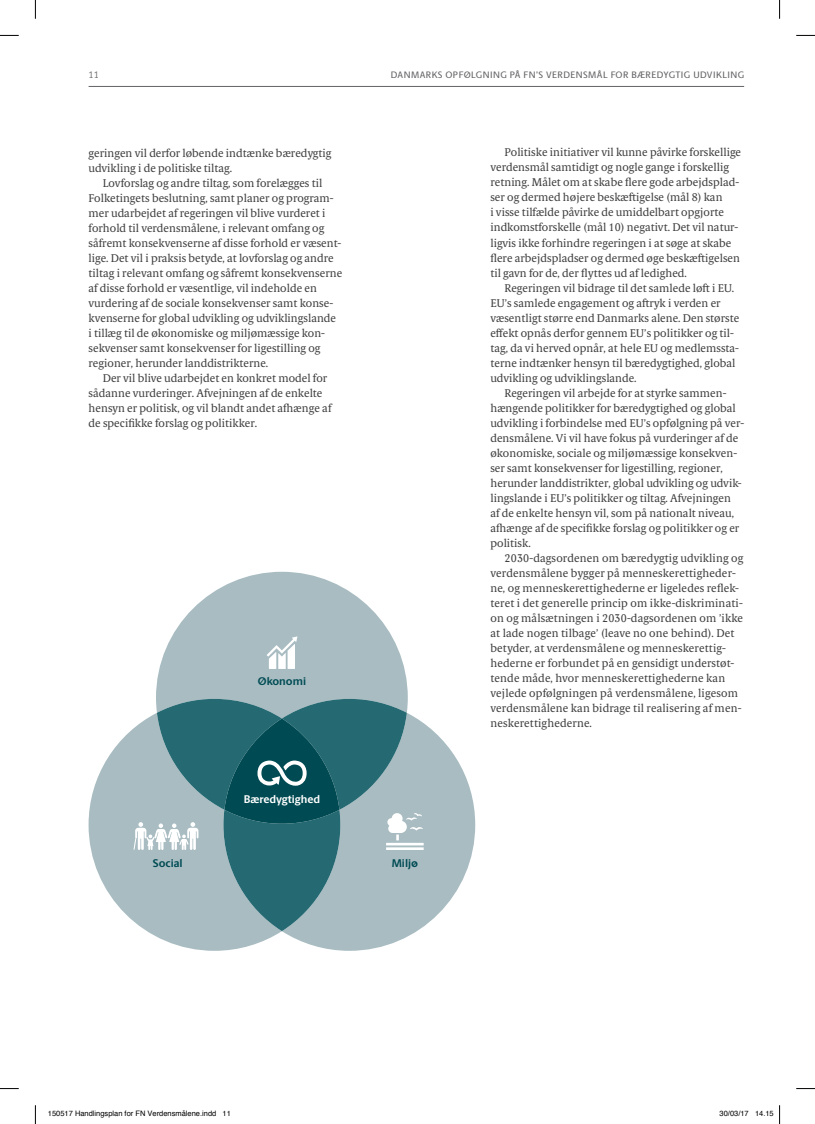
<style>
.page{position:relative;width:815px;height:1124px;background:#fff}
.page>*{position:absolute;margin:0;border:0;box-sizing:border-box;transform-origin:0 0}
.t1{font:11.25px/15px "Berlingske Text";color:#3e3e3f}
.t2{font:700 11.25px "Berlingske Sans";color:#004b53}
.t3{font:700 11.25px "Berlingske Sans";color:#fff}
.t4{font:500 9.38px "Berlingske Sans";letter-spacing:.05em;color:#636366}
.t5{font:9.38px "Berlingske Sans";color:#636366}
.t6{font:7.5px "Helvetica";color:#000}
</style>
<div class="page">
<hr style="left:89px;top:86px;width:655px;height:1px;background:#636366">
<svg style="left:89px;top:729px;width:193px;height:221px;fill:#a8bcc2"></svg>
<svg style="left:282px;top:723px;width:193px;height:227px;fill:#a8bcc2"></svg>
<svg style="left:156px;top:571px;width:252px;height:127px;fill:#a8bcc2"></svg>
<svg style="left:267px;top:636px;width:30px;height:32px"></svg>
<hr style="left:386px;top:842px;width:38px;height:3px;background:#fff">
<hr style="left:386px;top:847px;width:38px;height:2px;background:#fff">
<svg style="left:133px;top:698px;width:290px;height:233px;background:#69949b"></svg>
<svg style="left:0;top:35px;width:19px;height:1px"></svg>
<svg style="left:796px;top:35px;width:19px;height:1px"></svg>
<svg style="left:0;top:1088px;width:19px;height:1px"></svg>
<svg style="left:796px;top:1088px;width:19px;height:1px"></svg>
<svg style="left:35px;top:0;width:1px;height:19px"></svg>
<svg style="left:35px;top:1105px;width:1px;height:18px"></svg>
<svg style="left:779px;top:0;width:1px;height:19px"></svg>
<svg style="left:779px;top:1105px;width:1px;height:18px"></svg>
<p class="t5" style="left:89px;top:68px;width:12px">11</p>
<p class="t4" style="left:391px;top:69px;width:355px">DANMARKS OPFØLGNING PÅ FN’S VERDENSMÅL FOR BÆREDYGTIG UDVIKLING</p>
<p class="t1" style="left:89px;top:145px;width:244px">geringen vil derfor løbende indtænke bæredygtig udvikling i de politiske tiltag.</p>
<p class="t1" style="left:89px;top:175px;width:255px;text-indent:14px">Lovforslag og andre tiltag, som forelægges til Folketingets beslutning, samt planer og program&shy;mer udarbejdet af regeringen vil blive vurderet i forhold til verdensmålene, i relevant omfang og såfremt konsekvenserne af disse forhold er væsent&shy;lige. Det vil i praksis betyde, at lovforslag og andre tiltag i relevant omfang og såfremt konsekvenserne af disse forhold er væsentlige, vil indeholde en vurdering af de sociale konsekvenser samt konse&shy;kvenserne for global udvikling og udviklingslande i tillæg til de økonomiske og miljømæssige kon&shy;sekvenser samt konsekvenser for ligestilling og regioner, herunder landdistrikterne.</p>
<p class="t1" style="left:89px;top:370px;width:244px;text-indent:14px">Der vil blive udarbejdet en konkret model for sådanne vurderinger. Afvejningen af de enkelte hensyn er politisk, og vil blandt andet afhænge af de specifikke forslag og politikker.</p>
<p class="t2" style="left:258px;top:674px;width:50px">Økonomi</p>
<p class="t3" style="left:244px;top:791px;width:78px">Bæredygtighed</p>
<p class="t2" style="left:153px;top:855px;width:31px">Social</p>
<p class="t2" style="left:392px;top:855px;width:28px">Miljø</p>
<p class="t1" style="left:490px;top:145px;width:252px;text-indent:14px">Politiske initiativer vil kunne påvirke forskellige verdensmål samtidigt og nogle gange i forskellig retning. Målet om at skabe flere gode arbejdsplad&shy;ser og dermed højere beskæftigelse (mål 8) kan<br>i visse tilfælde påvirke de umiddelbart opgjorte indkomstforskelle (mål 10) negativt. Det vil natur&shy;ligvis ikke forhindre regeringen i at søge at skabe flere arbejdspladser og dermed øge beskæftigelsen til gavn for de, der flyttes ud af ledighed.</p>
<p class="t1" style="left:490px;top:280px;width:250px;text-indent:14px">Regeringen vil bidrage til det samlede løft i EU.<br>EU’s samlede engagement og aftryk i verden er væsentligt større end Danmarks alene. Den største effekt opnås derfor gennem EU’s politikker og til&shy;tag, da vi herved opnår, at hele EU og medlemssta&shy;terne indtænker hensyn til bæredygtighed, global udvikling og udviklingslande.</p>
<p class="t1" style="left:490px;top:385px;width:255px;text-indent:14px">Regeringen vil arbejde for at styrke sammen&shy;hængende politikker for bæredygtighed og global udvikling i forbindelse med EU’s opfølgning på ver&shy;densmålene. Vi vil have fokus på vurderinger af de økonomiske, sociale og miljømæssige konsekven&shy;ser samt konsekvenser for ligestilling, regioner, herunder landdistrikter, global udvikling og udvik&shy;lingslande i EU’s politikker og tiltag. Afvejningen<br>af de enkelte hensyn vil, som på nationalt niveau, afhænge af de specifikke forslag og politikker og er politisk.</p>
<p class="t1" style="left:490px;top:550px;width:255px;text-indent:14px">2030-dagsordenen om bæredygtig udvikling og verdensmålene bygger på menneskerettigheder&shy;ne, og menneskerettighederne er ligeledes reflek&shy;teret i det generelle princip om ikke-diskriminati&shy;on og målsætningen i 2030-dagsordenen om ’ikke at lade nogen tilbage’ (leave no one behind). Det betyder, at verdensmålene og menneskerettig&shy;hederne er forbundet på en gensidigt understøt&shy;tende måde, hvor menneskerettighederne kan vejlede opfølgningen på verdensmålene, ligesom verdensmålene kan bidrage til realisering af men&shy;neskerettighederne.</p>
<p class="t6" style="left:48px;top:1107px;width:185px">150517 Handlingsplan for FN Verdensmålene.indd 11</p>
<p class="t6" style="left:719px;top:1107px;width:56px">30/03/17 14.15</p>
</div>
